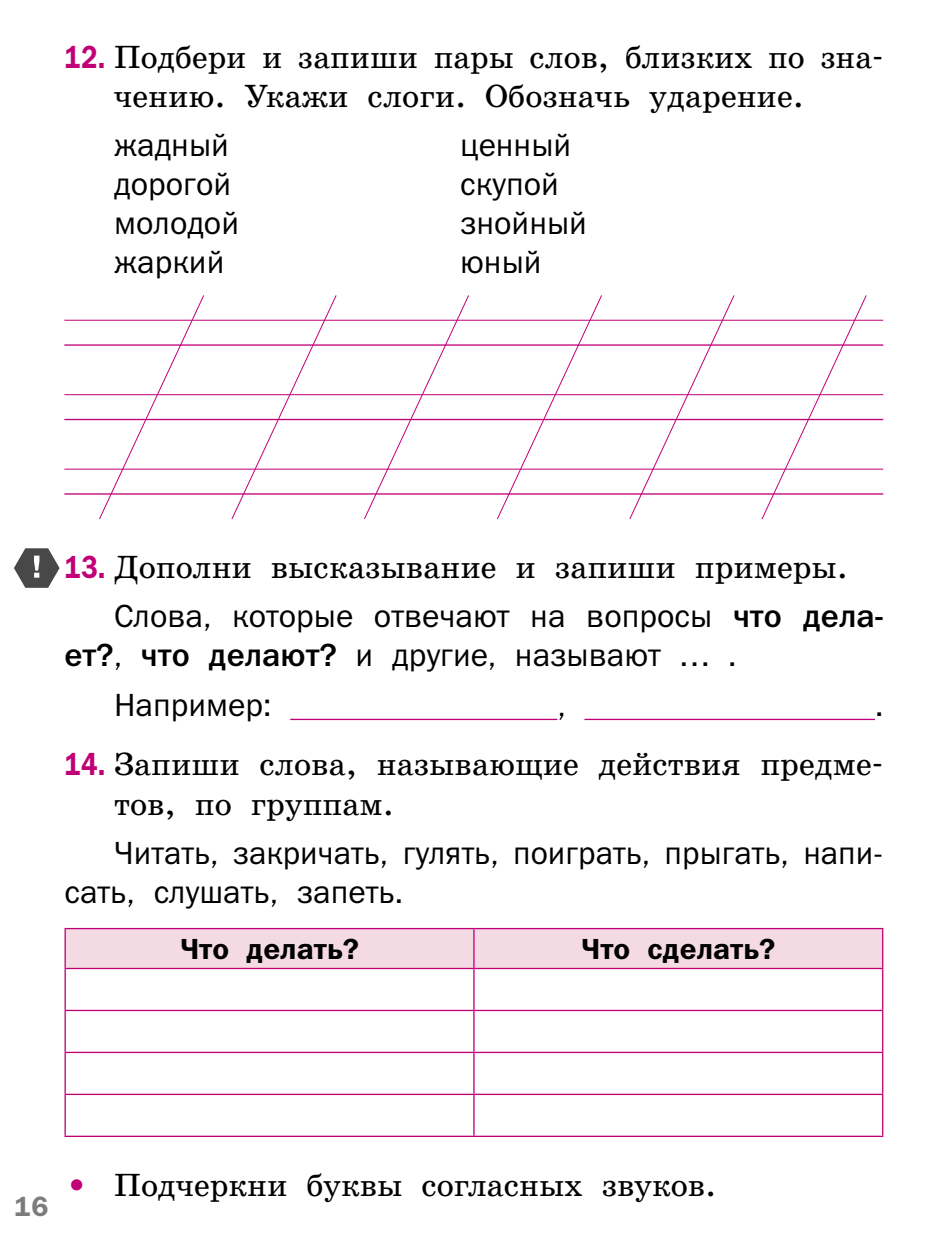
<style>
.page{position:relative;width:933px;height:1241px;background:#fff}
.page>*{position:absolute;margin:0;border:0;box-sizing:border-box;transform-origin:0 0}
.t1{font:32.55px/39.4px "School";color:#000}
.t2{font:32.2px/39px "Franklin Gothic Book ITC";color:#000}
.t3{font:29.22px "Franklin Gothic Demi ITC";color:#000}
.t4{font:28px "Franklin Gothic Demi ITC";color:#7c7c7c}
.s1{font-family:"Franklin Gothic Demi ITC";font-size:32.2px;color:#c10077}
.s2{font-family:"Franklin Gothic Medium ITC"}
.s3{font-family:"Franklin Gothic Heavy ITC";color:#c10077}
</style>
<div class="page">
<hr style="left:290px;top:718px;width:267px;height:2px;background:#c10077">
<hr style="left:584px;top:718px;width:291px;height:2px;background:#c10077">
<hr style="left:64px;top:320px;width:819px;height:1px;background:#c10077">
<hr style="left:64px;top:344px;width:819px;height:1px;background:#c10077">
<hr style="left:64px;top:394px;width:819px;height:1px;background:#c10077">
<hr style="left:64px;top:419px;width:819px;height:1px;background:#c10077">
<hr style="left:64px;top:468px;width:819px;height:1px;background:#c10077">
<hr style="left:64px;top:493px;width:819px;height:1px;background:#c10077">
<svg style="left:205px;top:319px;width:83px;height:199px"></svg>
<svg style="left:288px;top:295px;width:132px;height:223px"></svg>
<svg style="left:420px;top:295px;width:132px;height:223px"></svg>
<svg style="left:552px;top:295px;width:315px;height:223px"></svg>
<svg style="left:64px;top:295px;width:141px;height:223px"></svg>
<div style="left:66px;top:929px;width:816px;height:38px;background:#f3dae3"></div>
<hr style="left:64px;top:927px;width:410px;height:2px;background:#c10077">
<hr style="left:64px;top:929px;width:2px;height:38px;background:#c10077">
<hr style="left:474px;top:927px;width:409px;height:2px;background:#c10077">
<hr style="left:473px;top:929px;width:1px;height:38px;background:#c10077">
<hr style="left:882px;top:929px;width:1px;height:38px;background:#c10077">
<hr style="left:64px;top:967px;width:410px;height:2px;background:#c10077">
<hr style="left:64px;top:969px;width:2px;height:40px;background:#c10077">
<hr style="left:474px;top:967px;width:409px;height:2px;background:#c10077">
<hr style="left:473px;top:969px;width:1px;height:40px;background:#c10077">
<hr style="left:882px;top:969px;width:1px;height:40px;background:#c10077">
<hr style="left:64px;top:1009px;width:410px;height:1px;background:#c10077">
<hr style="left:64px;top:1010px;width:2px;height:41px;background:#c10077">
<hr style="left:474px;top:1009px;width:409px;height:1px;background:#c10077">
<hr style="left:473px;top:1010px;width:1px;height:41px;background:#c10077">
<hr style="left:882px;top:1010px;width:1px;height:41px;background:#c10077">
<hr style="left:64px;top:1051px;width:410px;height:1px;background:#c10077">
<hr style="left:64px;top:1052px;width:2px;height:41px;background:#c10077">
<hr style="left:474px;top:1051px;width:409px;height:1px;background:#c10077">
<hr style="left:473px;top:1052px;width:1px;height:41px;background:#c10077">
<hr style="left:882px;top:1052px;width:1px;height:41px;background:#c10077">
<hr style="left:64px;top:1093px;width:410px;height:1px;background:#c10077">
<hr style="left:64px;top:1094px;width:2px;height:41px;background:#c10077">
<hr style="left:474px;top:1093px;width:409px;height:1px;background:#c10077">
<hr style="left:473px;top:1094px;width:1px;height:41px;background:#c10077">
<hr style="left:882px;top:1094px;width:1px;height:41px;background:#c10077">
<hr style="left:64px;top:1135px;width:410px;height:1px;background:#c10077">
<hr style="left:474px;top:1135px;width:409px;height:1px;background:#c10077">
<svg style="left:14px;top:548px;width:46px;height:39px"></svg>
<p class="t1" style="left:114px;top:37px;width:770px;text-indent:-50px"><span class="s1">12.</span> Подбери и запиши пары слов, близких по зна&shy;чению. Укажи слоги. Обозначь ударение.</p>
<p class="t2" style="left:114px;top:125px;width:116px">жадный</p>
<p class="t2" style="left:460px;top:125px;width:113px">ценный</p>
<p class="t2" style="left:114px;top:164px;width:118px">дорогой</p>
<p class="t2" style="left:460px;top:164px;width:100px">скупой</p>
<p class="t2" style="left:114px;top:203px;width:126px">молодой</p>
<p class="t2" style="left:460px;top:203px;width:128px">знойный</p>
<p class="t2" style="left:114px;top:242px;width:112px">жаркий</p>
<p class="t2" style="left:460px;top:242px;width:83px">юный</p>
<p class="t1" style="left:64px;top:547px;width:785px"><span class="s1">13.</span> Дополни высказывание и запиши примеры.</p>
<p class="t2" style="left:64px;top:595px;width:820px;text-indent:50px">Слова, которые отвечают на вопросы <span class="s2">что дела&shy;ет?</span>, <span class="s2">что делают?</span> и другие, называют … .</p>
<p class="t2" style="left:114px;top:684px;width:159px">Например:</p>
<p class="t2" style="left:557px;top:684px;width:10px">,</p>
<p class="t2" style="left:875px;top:684px;width:10px">.</p>
<p class="t1" style="left:114px;top:744px;width:770px;text-indent:-50px"><span class="s1">14.</span> Запиши слова, называющие действия предме&shy;тов, по группам.</p>
<p class="t2" style="left:64px;top:832px;width:820px;text-indent:50px">Читать, закричать, гулять, поиграть, прыгать, напи&shy;сать, слушать, запеть.</p>
<p class="t3" style="left:180px;top:930px;width:180px">Что делать?</p>
<p class="t3" style="left:581px;top:930px;width:195px">Что сделать?</p>
<p class="t4" style="left:14px;top:1189px;width:36px">16</p>
<p class="t1" style="left:64px;top:1165px;width:653px"><span class="s3">•</span> Подчеркни буквы согласных звуков.</p>
</div>
